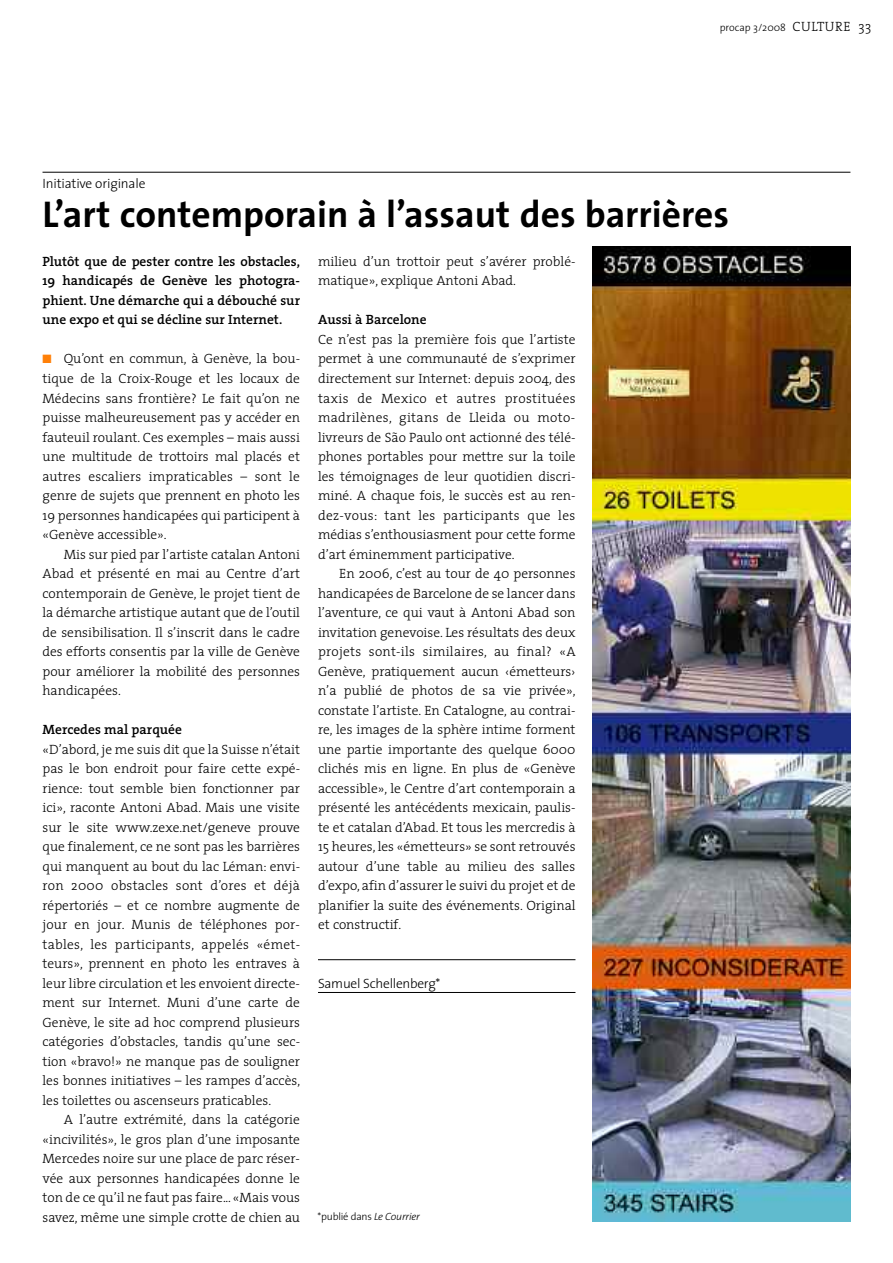
<style>
.page{position:relative;width:893px;height:1263px;background:#fff}
.page>*{position:absolute;margin:0;border:0;box-sizing:border-box;transform-origin:0 0}
.t1{font:700 37.5px "The Sans";color:#000}
.t2{font:300 13.5px/19.5px "The Serif";color:#000;text-align:justify}
.t3{font:600 13.5px/19.5px "The Serif";color:#000;text-align:justify}
.t4{font:300 13.5px "The Sans";letter-spacing:-.02em;color:#000}
.t5{font:300 10.5px "The Sans";letter-spacing:-.015em;color:#000}
.s1{font-family:"The Serif";font-size:13.5px}
.s2{color:#ff8008}
.s3{font-style:italic}
</style>
<div class="page">
<hr style="left:43px;top:172px;width:807px;height:1px;background:#000">
<hr style="left:318px;top:959px;width:257px;height:1px;background:#000">
<hr style="left:318px;top:992px;width:257px;height:1px;background:#000">
<img style="left:592px;top:246px;width:258px;height:975px">
<p class="t5" style="left:720px;top:23px;width:153px">procap 3/2008 <span class="s1">CULTURE 33</span></p>
<p class="t4" style="left:43px;top:178px;width:105px">Initiative originale</p>
<h1 class="t1" style="left:43px;top:200px;width:688px">L’art contemporain à l’assaut des barrières</h1>
<p class="t3" style="left:43px;top:253px;width:259px">Plutôt que de pester contre les obstacles, 19 handicapés de Genève les photogra&shy;phient. Une démarche qui a débouché sur une expo et qui se décline sur Internet.</p>
<p class="t2" style="left:43px;top:351px;width:259px"><span class="s2">■</span> Qu’ont en commun, à Genève, la bou&shy;tique de la Croix-Rouge et les locaux de Médecins sans frontière? Le fait qu’on ne puisse malheureusement pas y accéder en fauteuil roulant. Ces exemples – mais aussi une multitude de trottoirs mal placés et autres escaliers impraticables – sont le genre de sujets que prennent en photo les 19 personnes handicapées qui participent à «Genève accessible».</p>
<p class="t2" style="left:43px;top:546px;width:259px;text-indent:21px">Mis sur pied par l’artiste catalan Antoni Abad et présenté en mai au Centre d’art contemporain de Genève, le projet tient de la démarche artistique autant que de l’outil de sensibilisation. Il s’inscrit dans le cadre des efforts consentis par la ville de Genève pour améliorer la mobilité des personnes handicapées.</p>
<p class="t3" style="left:43px;top:721px;width:141px">Mercedes mal parquée</p>
<p class="t2" style="left:43px;top:741px;width:259px">«D’abord, je me suis dit que la Suisse n’était pas le bon endroit pour faire cette expé&shy;rience: tout semble bien fonctionner par ici», raconte Antoni Abad. Mais une visite sur le site www.zexe.net/geneve prouve que finalement, ce ne sont pas les barrières qui manquent au bout du lac Léman: envi&shy;ron 2000 obstacles sont d’ores et déjà répertoriés – et ce nombre augmente de jour en jour. Munis de téléphones por&shy;tables, les participants, appelés «émet&shy;teurs», prennent en photo les entraves à leur libre circulation et les envoient directe&shy;ment sur Internet. Muni d’une carte de Genève, le site ad hoc comprend plusieurs catégories d’obstacles, tandis qu’une sec&shy;tion «bravo!» ne manque pas de souligner les bonnes initiatives – les rampes d’accès, les toilettes ou ascenseurs praticables.</p>
<p class="t2" style="left:43px;top:1111px;width:259px;text-indent:21px">A l’autre extrémité, dans la catégorie «incivilités», le gros plan d’une imposante Mercedes noire sur une place de parc réser&shy;vée aux personnes handicapées donne le ton de ce qu’il ne faut pas faire... «Mais vous savez, même une simple crotte de chien au</p>
<p class="t2" style="left:318px;top:253px;width:259px">milieu d’un trottoir peut s’avérer problé&shy;matique», explique Antoni Abad.</p>
<p class="t3" style="left:318px;top:312px;width:110px">Aussi à Barcelone</p>
<p class="t2" style="left:318px;top:331px;width:259px">Ce n’est pas la première fois que l’artiste permet à une communauté de s’exprimer directement sur Internet: depuis 2004, des taxis de Mexico et autres prostituées madrilènes, gitans de Lleida ou moto&shy;livreurs de São Paulo ont actionné des télé&shy;phones portables pour mettre sur la toile les témoignages de leur quotidien discri&shy;miné. A chaque fois, le succès est au ren&shy;dez-vous: tant les participants que les médias s’enthousiasment pour cette forme d’art éminemment participative.</p>
<p class="t2" style="left:318px;top:565px;width:259px;text-indent:21px">En 2006, c’est au tour de 40 personnes handicapées de Barcelone de se lancer dans l’aventure, ce qui vaut à Antoni Abad son invitation genevoise. Les résultats des deux projets sont-ils similaires, au final? «A Genève, pratiquement aucun ‹émetteurs› n’a publié de photos de sa vie privée», constate l’artiste. En Catalogne, au contrai&shy;re, les images de la sphère intime forment une partie importante des quelque 6000 clichés mis en ligne. En plus de «Genève accessible», le Centre d’art contemporain a présenté les antécédents mexicain, paulis&shy;te et catalan d’Abad. Et tous les mercredis à 15 heures, les «émetteurs» se sont retrouvés autour d’une table au milieu des salles d’expo, afin d’assurer le suivi du projet et de planifier la suite des événements. Original et constructif.</p>
<p class="t4" style="left:318px;top:978px;width:124px">Samuel Schellenberg*</p>
<p class="t5" style="left:317px;top:1213px;width:104px">*publié dans <span class="s3">Le Courrier</span></p>
</div>
